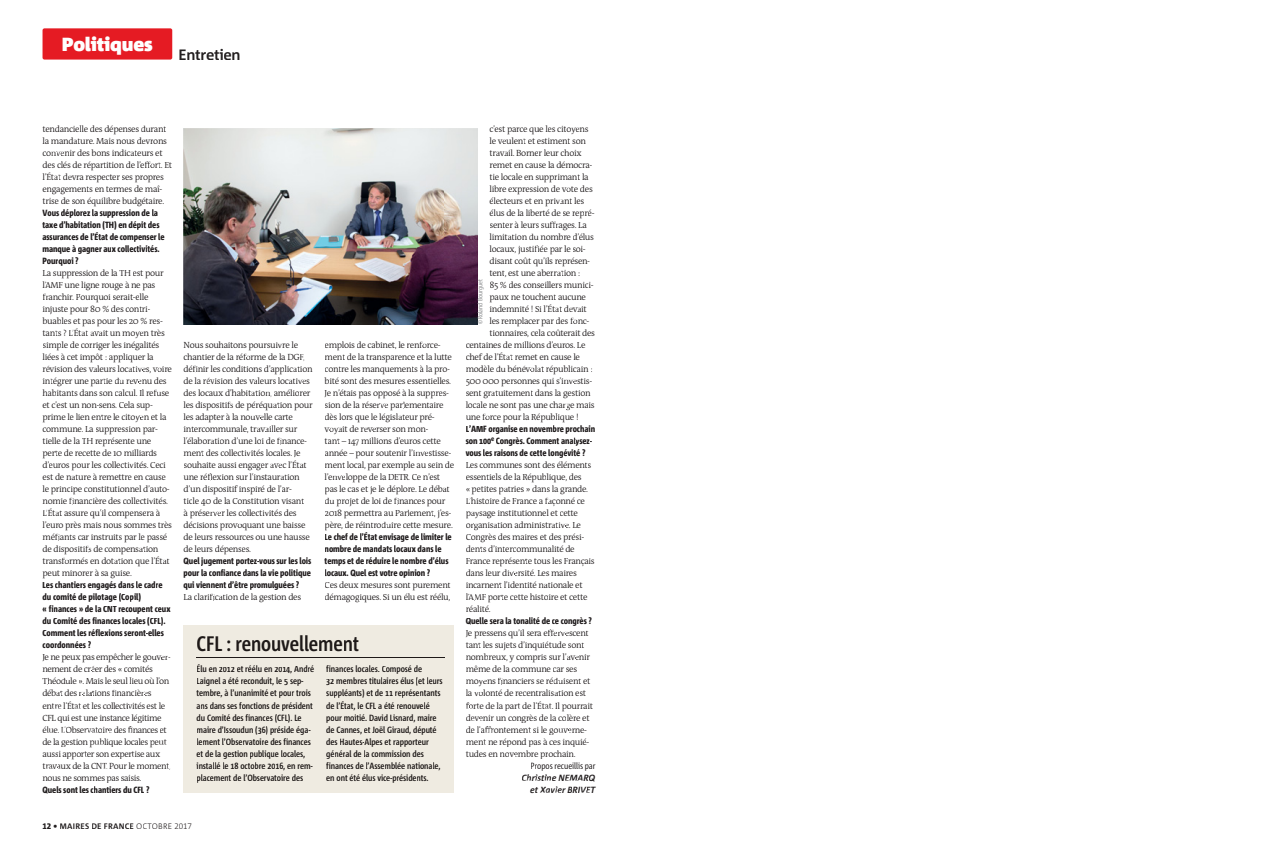
<style>
.page{position:relative;width:1276px;height:851px;background:#fff}
.page>*{position:absolute;margin:0;border:0;box-sizing:border-box;transform-origin:0 0}
.t1{font:700 21px "Corpid C1 Cd";letter-spacing:-.005em;color:#1e1918}
.t2{font:900 19px "Corpid C1";letter-spacing:-.01em;color:#fff}
.t3{font:700 15px "Corpid C1";letter-spacing:-.02em;color:#231f20}
.t4{font:300 9px/12px "The Antiqua B4";letter-spacing:-.04em;color:#231f20}
.t5{font:800 9px/12px "Corpid C1 Cd";letter-spacing:-.01em;color:#231f20}
.t6{font:700 9px/12px "Corpid C1 Cd";letter-spacing:-.01em;color:#1e1918}
.t7{font:italic 700 9px/12px "Corpid C1";letter-spacing:-.015em;color:#231f20;text-align:right}
.t8{font:9px "Corpid C1 Cd";letter-spacing:-.01em;color:#231f20}
.t9{font:700 8px "Corpid C1";letter-spacing:.025em;color:#231f20}
.t10{font:6.5px "Corpid C1 Cd";letter-spacing:-.005em;color:#8a8c8e}
.s1{font-weight:800}
.s2{font-weight:300}
</style>
<div class="page">
<svg style="left:466px;top:128px;width:121px;height:664px"></svg>
<div style="left:43px;top:28px;width:129px;height:32px;background:#e51b23;border-radius:2px"></div>
<div style="left:184px;top:624px;width:270px;height:168px;background:#efebe1"></div>
<hr style="left:197px;top:657px;width:248px;height:1px;background:#1e1918">
<img style="left:184px;top:129px;width:293px;height:195px">
<h2 class="t2" style="left:62px;top:33px;width:93px">Politiques</h2>
<h3 class="t3" style="left:179px;top:46px;width:63px">Entretien</h3>
<p class="t4" style="left:43px;top:124px;width:131px">tendancielle des dépenses durant la mandature. Mais nous devrons convenir des bons indicateurs et des clés de répartition de l’effort. Et l’État devra respecter ses propres engagements en termes de maî&shy;trise de son équilibre budgétaire.</p>
<p class="t5" style="left:43px;top:207px;width:124px">Vous déplorez la suppression de la taxe d’habitation (TH) en dépit des assurances de l’État de compenser le manque à gagner aux collectivités.<br>Pourquoi ?</p>
<p class="t4" style="left:43px;top:268px;width:131px">La suppression de la TH est pour l’AMF une ligne rouge à ne pas franchir. Pourquoi serait-elle injuste pour 80 % des contri&shy;buables et pas pour les 20 % res&shy;tants ? L’État avait un moyen très simple de corriger les inégalités liées à cet impôt : appliquer la révision des valeurs locatives, voire intégrer une partie du revenu des habitants dans son calcul. Il refuse et c’est un non-sens. Cela sup&shy;prime le lien entre le citoyen et la commune. La suppression par&shy;tielle de la TH représente une perte de recette de 10 milliards d’euros pour les collectivités. Ceci est de nature à remettre en cause le principe constitutionnel d’auto&shy;nomie financière des collectivités.<br>L’État assure qu’il compensera à l’euro près mais nous sommes très méfiants car instruits par le passé de dispositifs de compensation transformés en dotation que l’État peut minorer à sa guise.</p>
<p class="t5" style="left:43px;top:579px;width:129px">Les chantiers engagés dans le cadre du comité de pilotage (Copil)<br>« finances » de la CNT recoupent ceux du Comité des finances locales (CFL).<br>Comment les réflexions seront-elles coordonnées ?</p>
<p class="t4" style="left:42px;top:652px;width:130px">Je ne peux pas empêcher le gouver&shy;nement de créer des « comités Théodule ». Mais le seul lieu où l’on débat des relations financières entre l’État et les collectivités est le CFL qui est une instance légitime élue. L’Observatoire des finances et de la gestion publique locales peut aussi apporter son expertise aux travaux de la CNT. Pour le moment, nous ne sommes pas saisis.</p>
<p class="t5" style="left:42px;top:783px;width:108px">Quels sont les chantiers du CFL ?</p>
<p class="t4" style="left:184px;top:340px;width:131px">Nous souhaitons poursuivre le chantier de la réforme de la DGF, définir les conditions d’application de la révision des valeurs locatives des locaux d’habitation, améliorer les dispositifs de péréquation pour les adapter à la nouvelle carte intercommunale, travailler sur l’élaboration d’une loi de finance&shy;ment des collectivités locales. Je souhaite aussi engager avec l’État une réflexion sur l’instauration d’un dispositif inspiré de l’ar-<br>ticle 40 de la Constitution visant<br>à préserver les collectivités des décisions provoquant une baisse de leurs ressources ou une hausse de leurs dépenses.</p>
<p class="t5" style="left:184px;top:555px;width:129px;text-align:justify">Quel jugement portez-vous sur les lois pour la confiance dans la vie politique qui viennent d’être promulguées ?</p>
<p class="t4" style="left:184px;top:592px;width:119px">La clarification de la gestion des</p>
<p class="t4" style="left:325px;top:340px;width:131px">emplois de cabinet, le renforce&shy;ment de la transparence et la lutte contre les manquements à la pro&shy;bité sont des mesures essentielles.<br>Je n’étais pas opposé à la suppres&shy;sion de la réserve parlementaire dès lors que le législateur pré&shy;voyait de reverser son mon-<br>tant – 147 millions d’euros cette année – pour soutenir l’investisse&shy;ment local, par exemple au sein de l’enveloppe de la DETR. Ce n’est pas le cas et je le déplore. Le débat du projet de loi de finances pour 2018 permettra au Parlement, j’es&shy;père, de réintroduire cette mesure.</p>
<p class="t5" style="left:325px;top:531px;width:129px">Le chef de l’État envisage de limiter le nombre de mandats locaux dans le temps et de réduire le nombre d’élus locaux. Quel est votre opinion ?</p>
<p class="t4" style="left:325px;top:580px;width:128px">Ces deux mesures sont purement démagogiques. Si un élu est réélu,</p>
<h1 class="t1" style="left:197px;top:634px;width:164px">CFL : renouvellement</h1>
<p class="t6" style="left:197px;top:663px;width:119px">Élu en 2012 et réélu en 2014, André Laignel a été reconduit, le 5 sep&shy;tembre, à l’unanimité et pour trois ans dans ses fonctions de président du Comité des finances (CFL). Le maire d’Issoudun (36) préside éga&shy;lement l’Observatoire des finances et de la gestion publique locales, installé le 18 octobre 2016, en rem&shy;placement de l’Observatoire des</p>
<p class="t6" style="left:326px;top:663px;width:118px">finances locales. Composé de<br>32 membres titulaires élus (et leurs suppléants) et de 11 représentants de l’État, le CFL a été renouvelé pour moitié. David Lisnard, maire de Cannes, et Joël Giraud, député des Hautes-Alpes et rapporteur général de la commission des finances de l’Assemblée nationale, en ont été élus vice-présidents.</p>
<p class="t4" style="left:489px;top:124px;width:101px">c’est parce que les citoyens</p>
<p class="t4" style="left:489px;top:136px;width:98px">le veulent et estiment son</p>
<p class="t4" style="left:489px;top:148px;width:94px">travail. Borner leur choix</p>
<p class="t4" style="left:489px;top:160px;width:104px">remet en cause la démocra-</p>
<p class="t4" style="left:489px;top:172px;width:101px">tie locale en supprimant la</p>
<p class="t4" style="left:489px;top:184px;width:105px">libre expression de vote des</p>
<p class="t4" style="left:489px;top:196px;width:96px">électeurs et en privant les</p>
<p class="t4" style="left:489px;top:208px;width:107px">élus de la liberté de se repré-</p>
<p class="t4" style="left:489px;top:220px;width:99px">senter à leurs suffrages. La</p>
<p class="t4" style="left:489px;top:232px;width:106px">limitation du nombre d’élus</p>
<p class="t4" style="left:489px;top:244px;width:98px">locaux, justifiée par le soi-</p>
<p class="t4" style="left:489px;top:256px;width:102px">disant coût qu’ils représen-</p>
<p class="t4" style="left:489px;top:268px;width:92px">tent, est une aberration :</p>
<p class="t4" style="left:489px;top:280px;width:106px">85 % des conseillers munici-</p>
<p class="t4" style="left:489px;top:292px;width:98px">paux ne touchent aucune</p>
<p class="t4" style="left:489px;top:304px;width:99px">indemnité ! Si l’État devait</p>
<p class="t4" style="left:489px;top:316px;width:101px">les remplacer par des fonc-</p>
<p class="t4" style="left:489px;top:328px;width:107px">tionnaires, cela coûterait des</p>
<p class="t4" style="left:466px;top:340px;width:121px">centaines de millions d’euros. Le</p>
<p class="t4" style="left:466px;top:352px;width:116px">chef de l’État remet en cause le</p>
<p class="t4" style="left:466px;top:364px;width:129px">modèle du bénévolat républicain :</p>
<p class="t4" style="left:466px;top:376px;width:128px">500 000 personnes qui s’investis-</p>
<p class="t4" style="left:466px;top:388px;width:126px">sent gratuitement dans la gestion</p>
<p class="t4" style="left:466px;top:400px;width:130px">locale ne sont pas une charge mais</p>
<p class="t4" style="left:466px;top:412px;width:114px">une force pour la République !</p>
<p class="t5" style="left:466px;top:423px;width:131px">L’AMF organise en novembre prochain son 100<sup>e</sup> Congrès. Comment analysez&shy;vous les raisons de cette longévité ?</p>
<p class="t4" style="left:466px;top:460px;width:131px">Les communes sont des éléments essentiels de la République, des<br>« petites patries » dans la grande.<br>L’histoire de France a façonné ce paysage institutionnel et cette organisation administrative. Le<br>Congrès des maires et des prési&shy;dents d’intercommunalité de<br>France représente tous les Français dans leur diversité. Les maires incarnent l’identité nationale et l’AMF porte cette histoire et cette réalité.</p>
<p class="t5" style="left:466px;top:615px;width:128px">Quelle sera la tonalité de ce congrès ?</p>
<p class="t4" style="left:466px;top:628px;width:129px">Je pressens qu’il sera effervescent tant les sujets d’inquiétude sont nombreux, y compris sur l’avenir même de la commune car ses moyens financiers se réduisent et la volonté de recentralisation est forte de la part de l’État. Il pourrait devenir un congrès de la colère et de l’affrontement si le gouverne&shy;ment ne répond pas à ces inquié&shy;tudes en novembre prochain.</p>
<p class="t8" style="left:530px;top:761px;width:66px">Propos recueillis par</p>
<p class="t7" style="left:521px;top:771px;width:75px">Christine NEMARQ et Xavier BRIVET</p>
<p class="t10" style="left:477px;top:324px;width:46px;rotate:-90deg">© Roland Bourguet</p>
<p class="t9" style="left:43px;top:821px;width:151px"><span class="s1">12</span> • MAIRES DE FRANCE <span class="s2">OCTOBRE 2017</span></p>
</div>
